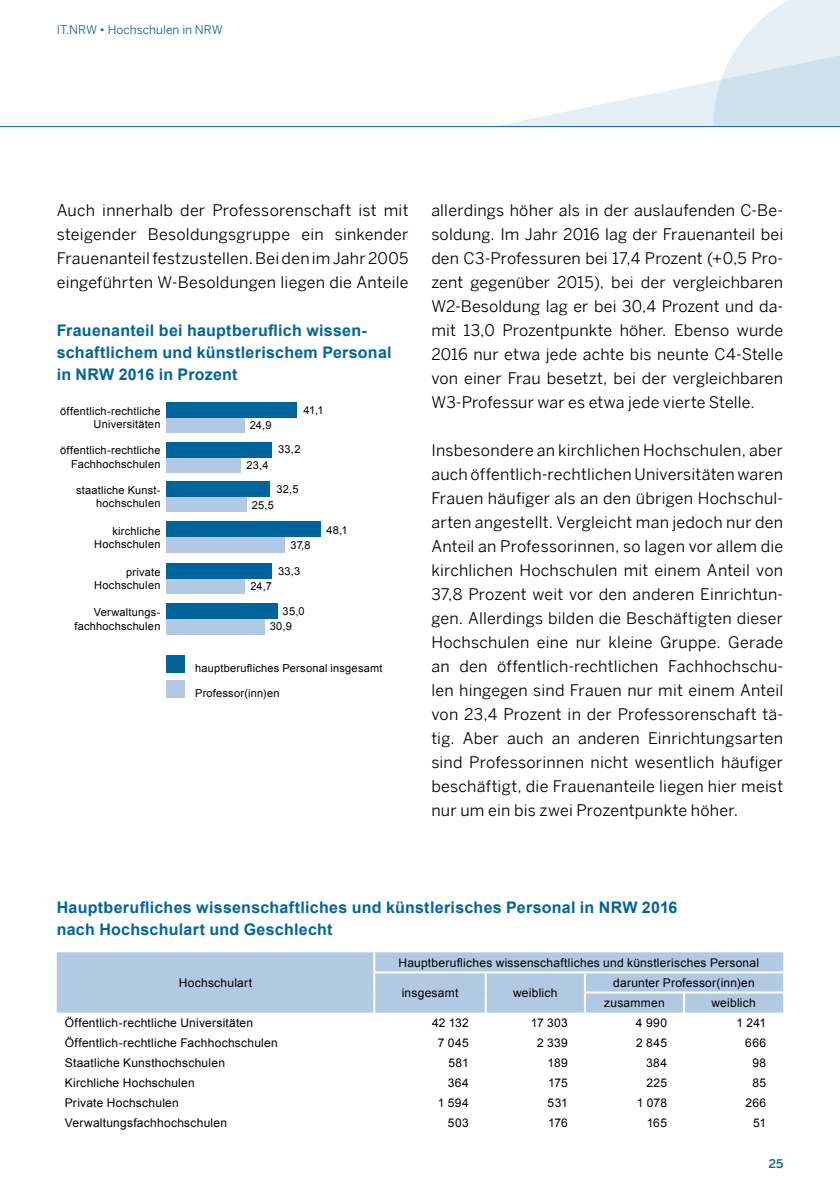
<style>
.page{position:relative;width:840px;height:1191px;background:#fff}
.page>*{position:absolute;margin:0;border:0;box-sizing:border-box;transform-origin:0 0}
.Fließtext{font:16px/24px "Benton Sans";letter-spacing:.01em;color:#000;text-align:justify}
.GRAFIK_Überschrift{font:700 16px/22px "Arial";letter-spacing:.015em;color:#00649c}
.GRAFIK_Beschriftunge{font:12px "Arial";letter-spacing:.02em;color:#000}
.t1{font:12px "Benton Sans";color:#00649c}
.t2{font:500 12px "Benton Sans";color:#00649c}
.GRAFIK_Beschriftunge-2{font:11px/13.2px "Arial";letter-spacing:.02em;color:#000;text-align:right}
</style>
<div class="page">
<hr style="left:0;top:126px;width:839px;height:1px;background:#00649c">
<svg style="left:492px;top:0;width:347px;height:127px"></svg>
<div style="left:57px;top:952px;width:725px;height:60px;background:#b1c9e2"></div>
<hr style="left:373px;top:971px;width:112px;height:2px;background:#fff">
<svg style="left:373px;top:952px;width:2px;height:40px"></svg>
<hr style="left:485px;top:971px;width:99px;height:2px;background:#fff">
<svg style="left:484px;top:973px;width:2px;height:19px"></svg>
<hr style="left:373px;top:992px;width:2px;height:20px;background:#fff">
<hr style="left:484px;top:992px;width:2px;height:20px;background:#fff">
<hr style="left:584px;top:971px;width:99px;height:2px;background:#fff">
<hr style="left:683px;top:971px;width:99px;height:2px;background:#fff">
<hr style="left:583px;top:991px;width:100px;height:2px;background:#fff">
<svg style="left:583px;top:973px;width:2px;height:39px"></svg>
<hr style="left:683px;top:991px;width:99px;height:2px;background:#fff">
<svg style="left:682px;top:993px;width:2px;height:19px"></svg>
<div style="left:166px;top:655px;width:18px;height:17px;background:#00649c"></div>
<div style="left:166px;top:680px;width:18px;height:17px;background:#b1c9e2"></div>
<div style="left:166px;top:619px;width:98px;height:15px;background:#b1c9e2"></div>
<div style="left:166px;top:603px;width:111px;height:16px;background:#00649c"></div>
<div style="left:166px;top:578px;width:78px;height:16px;background:#b1c9e2"></div>
<div style="left:166px;top:563px;width:106px;height:15px;background:#00649c"></div>
<div style="left:166px;top:537px;width:119px;height:16px;background:#b1c9e2"></div>
<div style="left:166px;top:521px;width:154px;height:16px;background:#00649c"></div>
<div style="left:166px;top:496px;width:81px;height:16px;background:#b1c9e2"></div>
<div style="left:166px;top:481px;width:103px;height:15px;background:#00649c"></div>
<div style="left:166px;top:457px;width:74px;height:16px;background:#b1c9e2"></div>
<div style="left:166px;top:441px;width:105px;height:16px;background:#00649c"></div>
<div style="left:166px;top:417px;width:79px;height:16px;background:#b1c9e2"></div>
<div style="left:166px;top:402px;width:130px;height:15px;background:#00649c"></div>
<p class="t1" style="left:57px;top:23px;width:167px">IT.NRW • Hochschulen in NRW</p>
<p class="Fließtext" style="left:57px;top:198px;width:353px">Auch innerhalb der Professorenschaft ist mit steigender Besoldungsgruppe ein sinkender Frauenanteil festzustellen. Bei den im Jahr 2005 eingeführten W-Besoldungen liegen die Anteile</p>
<p class="GRAFIK_Überschrift" style="left:57px;top:320px;width:336px">Frauenanteil bei hauptberuflich wissen&shy;schaftlichem und künstlerischem Personal in NRW 2016 in Prozent</p>
<p class="GRAFIK_Beschriftunge-2" style="left:60px;top:404px;width:102px">öffentlich-rechtliche<br>Universitäten</p>
<p class="GRAFIK_Beschriftunge-2" style="left:303px;top:403px;width:21px">41,1</p>
<p class="GRAFIK_Beschriftunge-2" style="left:249px;top:418px;width:23px">24,9</p>
<p class="GRAFIK_Beschriftunge-2" style="left:60px;top:444px;width:102px">öffentlich-rechtliche<br>Fachhochschulen</p>
<p class="GRAFIK_Beschriftunge-2" style="left:278px;top:443px;width:24px">33,2</p>
<p class="GRAFIK_Beschriftunge-2" style="left:246px;top:458px;width:24px">23,4</p>
<p class="GRAFIK_Beschriftunge-2" style="left:76px;top:484px;width:85px">staatliche Kunst-</p>
<p class="GRAFIK_Beschriftunge-2" style="left:96px;top:497px;width:66px">hochschulen</p>
<p class="GRAFIK_Beschriftunge-2" style="left:276px;top:483px;width:24px">32,5</p>
<p class="GRAFIK_Beschriftunge-2" style="left:252px;top:498px;width:24px">25,5</p>
<p class="GRAFIK_Beschriftunge-2" style="left:112px;top:524px;width:50px">kirchliche</p>
<p class="GRAFIK_Beschriftunge-2" style="left:94px;top:537px;width:68px">Hochschulen</p>
<p class="GRAFIK_Beschriftunge-2" style="left:290px;top:538px;width:22px">37,8</p>
<p class="GRAFIK_Beschriftunge-2" style="left:326px;top:523px;width:23px">48,1</p>
<p class="GRAFIK_Beschriftunge-2" style="left:126px;top:565px;width:36px">private</p>
<p class="GRAFIK_Beschriftunge-2" style="left:94px;top:579px;width:68px">Hochschulen</p>
<p class="GRAFIK_Beschriftunge-2" style="left:278px;top:564px;width:24px">33,3</p>
<p class="GRAFIK_Beschriftunge-2" style="left:250px;top:580px;width:23px">24,7</p>
<p class="GRAFIK_Beschriftunge-2" style="left:94px;top:606px;width:67px">Verwaltungs-</p>
<p class="GRAFIK_Beschriftunge-2" style="left:74px;top:619px;width:87px">fachhochschulen</p>
<p class="GRAFIK_Beschriftunge-2" style="left:282px;top:604px;width:24px">35,0</p>
<p class="GRAFIK_Beschriftunge-2" style="left:270px;top:620px;width:24px">30,9</p>
<p class="GRAFIK_Beschriftunge-2" style="left:195px;top:662px;width:189px">hauptberufl iches Personal insgesamt</p>
<p class="GRAFIK_Beschriftunge-2" style="left:195px;top:687px;width:86px">Professor(inn)en</p>
<p class="Fließtext" style="left:431px;top:198px;width:353px">allerdings höher als in der auslaufenden C-Be&shy;soldung. Im Jahr 2016 lag der Frauenanteil bei den C3-Professuren bei 17,4 Prozent (+0,5 Pro&shy;zent gegenüber 2015), bei der vergleichbaren W2-Besoldung lag er bei 30,4 Prozent und da&shy;mit 13,0 Prozentpunkte höher. Ebenso wurde 2016 nur etwa jede achte bis neunte C4-Stelle von einer Frau besetzt, bei der vergleichbaren W3-Professur war es etwa jede vierte Stelle.</p>
<p class="Fließtext" style="left:431px;top:438px;width:353px">Insbesondere an kirchlichen Hochschulen, aber auch öffentlich-rechtlichen Universitäten waren Frauen häufiger als an den übrigen Hochschul&shy;arten angestellt. Vergleicht man jedoch nur den Anteil an Professorinnen, so lagen vor allem die kirchlichen Hochschulen mit einem Anteil von 37,8 Prozent weit vor den anderen Einrichtun&shy;gen. Allerdings bilden die Beschäftigten dieser Hochschulen eine nur kleine Gruppe. Gerade an den öffentlich-rechtlichen Fachhochschu&shy;len hingegen sind Frauen nur mit einem Anteil von 23,4 Prozent in der Professorenschaft tä&shy;tig. Aber auch an anderen Einrichtungsarten sind Professorinnen nicht wesentlich häufiger beschäftigt, die Frauenanteile liegen hier meist nur um ein bis zwei Prozentpunkte höher.</p>
<p class="GRAFIK_Überschrift" style="left:57px;top:897px;width:622px">Hauptberufliches wissenschaftliches und künstlerisches Personal in NRW 2016</p>
<p class="GRAFIK_Überschrift" style="left:57px;top:919px;width:277px">nach Hochschulart und Geschlecht</p>
<p class="GRAFIK_Beschriftunge" style="left:179px;top:974px;width:75px">Hochschulart</p>
<p class="GRAFIK_Beschriftunge" style="left:398px;top:954px;width:362px">Hauptberufl iches wissenschaftliches und künstlerisches Personal</p>
<p class="GRAFIK_Beschriftunge" style="left:401px;top:984px;width:58px">insgesamt</p>
<p class="GRAFIK_Beschriftunge" style="left:513px;top:984px;width:46px">weiblich</p>
<p class="GRAFIK_Beschriftunge" style="left:613px;top:974px;width:143px">darunter Professor(inn)en</p>
<p class="GRAFIK_Beschriftunge" style="left:604px;top:994px;width:62px">zusammen</p>
<p class="GRAFIK_Beschriftunge" style="left:711px;top:994px;width:46px">weiblich</p>
<p class="GRAFIK_Beschriftunge" style="left:65px;top:1015px;width:190px">Öffentlich-rechtliche Universitäten</p>
<p class="GRAFIK_Beschriftunge" style="left:432px;top:1015px;width:38px">42 132</p>
<p class="GRAFIK_Beschriftunge" style="left:530px;top:1015px;width:39px">17 303</p>
<p class="GRAFIK_Beschriftunge" style="left:635px;top:1015px;width:33px">4 990</p>
<p class="GRAFIK_Beschriftunge" style="left:736px;top:1015px;width:31px">1 241</p>
<p class="GRAFIK_Beschriftunge" style="left:65px;top:1035px;width:214px">Öffentlich-rechtliche Fachhochschulen</p>
<p class="GRAFIK_Beschriftunge" style="left:437px;top:1035px;width:32px">7 045</p>
<p class="GRAFIK_Beschriftunge" style="left:536px;top:1035px;width:32px">2 339</p>
<p class="GRAFIK_Beschriftunge" style="left:635px;top:1035px;width:32px">2 845</p>
<p class="GRAFIK_Beschriftunge" style="left:744px;top:1035px;width:22px">666</p>
<p class="GRAFIK_Beschriftunge" style="left:65px;top:1055px;width:162px">Staatliche Kunsthochschulen</p>
<p class="GRAFIK_Beschriftunge" style="left:448px;top:1055px;width:22px">581</p>
<p class="GRAFIK_Beschriftunge" style="left:547px;top:1055px;width:22px">189</p>
<p class="GRAFIK_Beschriftunge" style="left:645px;top:1055px;width:22px">384</p>
<p class="GRAFIK_Beschriftunge" style="left:752px;top:1055px;width:15px">98</p>
<p class="GRAFIK_Beschriftunge" style="left:65px;top:1075px;width:131px">Kirchliche Hochschulen</p>
<p class="GRAFIK_Beschriftunge" style="left:447px;top:1075px;width:22px">364</p>
<p class="GRAFIK_Beschriftunge" style="left:548px;top:1075px;width:21px">175</p>
<p class="GRAFIK_Beschriftunge" style="left:646px;top:1075px;width:22px">225</p>
<p class="GRAFIK_Beschriftunge" style="left:752px;top:1075px;width:15px">85</p>
<p class="GRAFIK_Beschriftunge" style="left:65px;top:1095px;width:116px">Private Hochschulen</p>
<p class="GRAFIK_Beschriftunge" style="left:437px;top:1095px;width:32px">1 594</p>
<p class="GRAFIK_Beschriftunge" style="left:547px;top:1095px;width:22px">531</p>
<p class="GRAFIK_Beschriftunge" style="left:636px;top:1095px;width:32px">1 078</p>
<p class="GRAFIK_Beschriftunge" style="left:745px;top:1095px;width:22px">266</p>
<p class="GRAFIK_Beschriftunge" style="left:65px;top:1115px;width:164px">Verwaltungsfachhochschulen</p>
<p class="GRAFIK_Beschriftunge" style="left:447px;top:1115px;width:22px">503</p>
<p class="GRAFIK_Beschriftunge" style="left:548px;top:1115px;width:21px">176</p>
<p class="GRAFIK_Beschriftunge" style="left:646px;top:1115px;width:22px">165</p>
<p class="GRAFIK_Beschriftunge" style="left:752px;top:1115px;width:14px">51</p>
<p class="t2" style="left:768px;top:1156px;width:16px">25</p>
</div>
